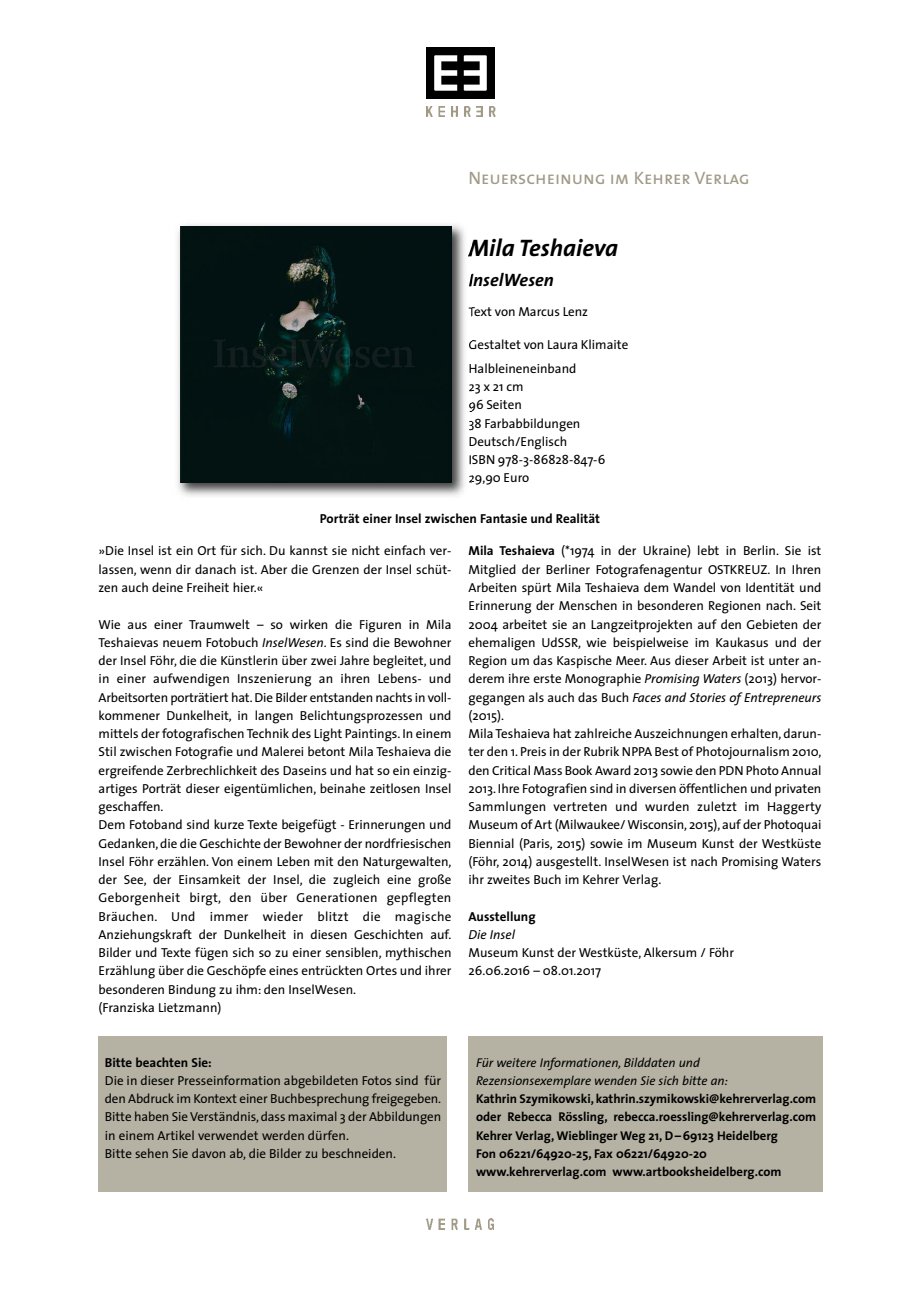
<style>
.page{position:relative;width:920px;height:1290px;background:#fff}
.page>*{position:absolute;margin:0;border:0;box-sizing:border-box;transform-origin:0 0}
.t1{font:italic 700 24px "The Sans";color:#000}
.t2{font:18px "The Sans Caps";color:#a19a87}
.t3{font:italic 700 18px "The Sans";color:#000}
.t4{font:13.05px/18.3px "The Sans";color:#000}
.t5{font:700 13.05px "The Sans";color:#000}
.t6{font:italic 13.05px "The Sans";color:#000}
.t7{font:700 12.75px/18.3px "The Sans";color:#000}
.t8{font:italic 12.75px/18.3px "The Sans";color:#000}
.s1{font-style:italic}
.s2{font-weight:700}
</style>
<div class="page">
<img style="left:426px;top:1219px;width:68px;height:10px">
<img style="left:426px;top:48px;width:68px;height:51px">
<img style="left:426px;top:106px;width:70px;height:11px">
<div style="left:469px;top:1036px;width:354px;height:156px;background:#b5b2a4"></div>
<div style="left:99px;top:1036px;width:348px;height:156px;background:#b5b2a4"></div>
<img style="left:177px;top:224px;width:288px;height:273px">
<img style="left:468px;top:307px;width:3px;height:158px">
<svg style="left:468px;top:248px;width:3px;height:9px"></svg>
<svg style="left:469px;top:276px;width:2px;height:11px"></svg>
<svg style="left:469px;top:307px;width:2px;height:9px"></svg>
<svg style="left:469px;top:340px;width:2px;height:9px"></svg>
<svg style="left:469px;top:384px;width:2px;height:9px"></svg>
<svg style="left:469px;top:401px;width:2px;height:11px"></svg>
<svg style="left:469px;top:419px;width:2px;height:11px"></svg>
<img style="left:180px;top:226px;width:271px;height:257px">
<h2 class="t2" style="left:468px;top:172px;width:283px">Neuerscheinung im Kehrer Verlag</h2>
<h1 class="t1" style="left:468px;top:239px;width:151px">Mila Teshaieva</h1>
<h2 class="t3" style="left:468px;top:273px;width:87px">InselWesen</h2>
<p class="t4" style="left:468px;top:304px;width:121px">Text von Marcus Lenz</p>
<p class="t4" style="left:468px;top:334px;width:161px;line-height:23.5px">Gestaltet von Laura Klimaite<br>Halbleineneinband</p>
<p class="t4" style="left:468px;top:379px;width:138px">23x21cm<br>96 Seiten<br>38 Farbabbildungen<br>Deutsch/Englisch<br>ISBN 978-3-86828-847-6<br>29,90 Euro</p>
<p class="t5" style="left:320px;top:514px;width:282px">Porträt einer Insel zwischen Fantasie und Realität</p>
<p class="t4" style="left:99px;top:543px;width:354px;text-align:justify">»Die Insel ist ein Ort für sich. Du kannst sie nicht einfach ver&shy;lassen, wenn dir danach ist. Aber die Grenzen der Insel schüt&shy;zen auch deine Freiheit hier.«</p>
<p class="t4" style="left:99px;top:616px;width:354px">Wie aus einer Traumwelt – so wirken die Figuren in Mila Teshaievas neuem Fotobuch <span class="s1">InselWesen</span>. Es sind die Bewohner der Insel Föhr, die die Künstlerin über zwei Jahre begleitet, und in einer aufwendigen Inszenierung an ihren Lebens- und Arbeitsorten porträtiert hat.Die Bilder entstanden nachts in voll&shy;kommener Dunkelheit, in langen Belichtungsprozessen und mittels der fotografischen Technik des Light Paintings. In einem Stil zwischen Fotografie und Malerei betont Mila Teshaieva die ergreifende Zerbrechlichkeit des Daseins und hat so ein einzig&shy;artiges Porträt dieser eigentümlichen, beinahe zeitlosen Insel geschaffen.<br>Dem Fotoband sind kurze Texte beigefügt - Erinnerungen und Gedanken,die die Geschichte der Bewohner der nordfriesischen Insel Föhr erzählen. Von einem Leben mit den Naturgewalten, der See, der Einsamkeit der Insel, die zugleich eine große Geborgenheit birgt, den über Generationen gepflegten Bräuchen. Und immer wieder blitzt die magische Anziehungskraft der Dunkelheit in diesen Geschichten auf.<br>Bilder und Texte fügen sich so zu einer sensiblen, mythischen Erzählung über die Geschöpfe eines entrückten Ortes und ihrer besonderen Bindung zu ihm: den InselWesen.<br>(Franziska Lietzmann)</p>
<p class="t5" style="left:105px;top:1057px;width:108px">Bitte beachten Sie:</p>
<p class="t4" style="left:105px;top:1073px;width:338px">Die in dieser Presseinformation abgebildeten Fotos sind für den Abdruck im Kontext einer Buchbesprechung freigegeben.<br>Bitte haben Sie Verständnis,dass maximal 3 der Abbildungen in einem Artikel verwendet werden dürfen.<br>Bitte sehen Sie davon ab, die Bilder zu beschneiden.</p>
<p class="t4" style="left:468px;top:543px;width:354px"><span class="s2">Mila Teshaieva</span> (*1974 in der Ukraine) lebt in Berlin. Sie ist Mitglied der Berliner Fotografenagentur OSTKREUZ. In Ihren Arbeiten spürt Mila Teshaieva dem Wandel von Identität und Erinnerung der Menschen in besonderen Regionen nach. Seit 2004 arbeitet sie an Langzeitprojekten auf den Gebieten der ehemaligen UdSSR, wie beispielweise im Kaukasus und der Region um das Kaspische Meer. Aus dieser Arbeit ist unter an&shy;derem ihre erste Monographie <span class="s1">Promising Waters</span> (2013) hervor&shy;gegangen als auch das Buch <span class="s1">Faces and Stories of Entrepreneurs </span>(2015).<br>Mila Teshaieva hat zahlreiche Auszeichnungen erhalten, darun&shy;ter den 1. Preis in der Rubrik NPPA Best of Photojournalism 2010, den Critical Mass Book Award 2013 sowie den PDN Photo Annual 2013. Ihre Fotografien sind in diversen öffentlichen und privaten Sammlungen vertreten und wurden zuletzt im Haggerty Museum of Art (Milwaukee/Wisconsin, 2015), auf der Photoquai Biennial (Paris, 2015) sowie im Museum Kunst der Westküste (Föhr, 2014) ausgestellt. InselWesen ist nach Promising Waters ihr zweites Buch im Kehrer Verlag.</p>
<p class="t5" style="left:468px;top:911px;width:69px">Ausstellung</p>
<p class="t6" style="left:468px;top:929px;width:48px">Die Insel</p>
<p class="t4" style="left:468px;top:945px;width:267px">Museum Kunst der Westküste, Alkersum / Föhr<br>26.06.2016 – 08.01.2017</p>
<p class="t8" style="left:476px;top:1054px;width:253px">Für weitere Informationen, Bilddaten und<br>Rezensionsexemplare wenden Sie sich bitte an:</p>
<p class="t7" style="left:476px;top:1091px;width:342px">Kathrin Szymikowski, kathrin.szymikowski@kehrerverlag.com oder Rebecca Rössling, rebecca.roessling@kehrerverlag.com Kehrer Verlag, Wieblinger Weg 21, D–69123 Heidelberg<br>Fon 06221/64920-25, Fax 06221/64920-20 www.kehrerverlag.com www.artbooksheidelberg.com</p>
</div>
